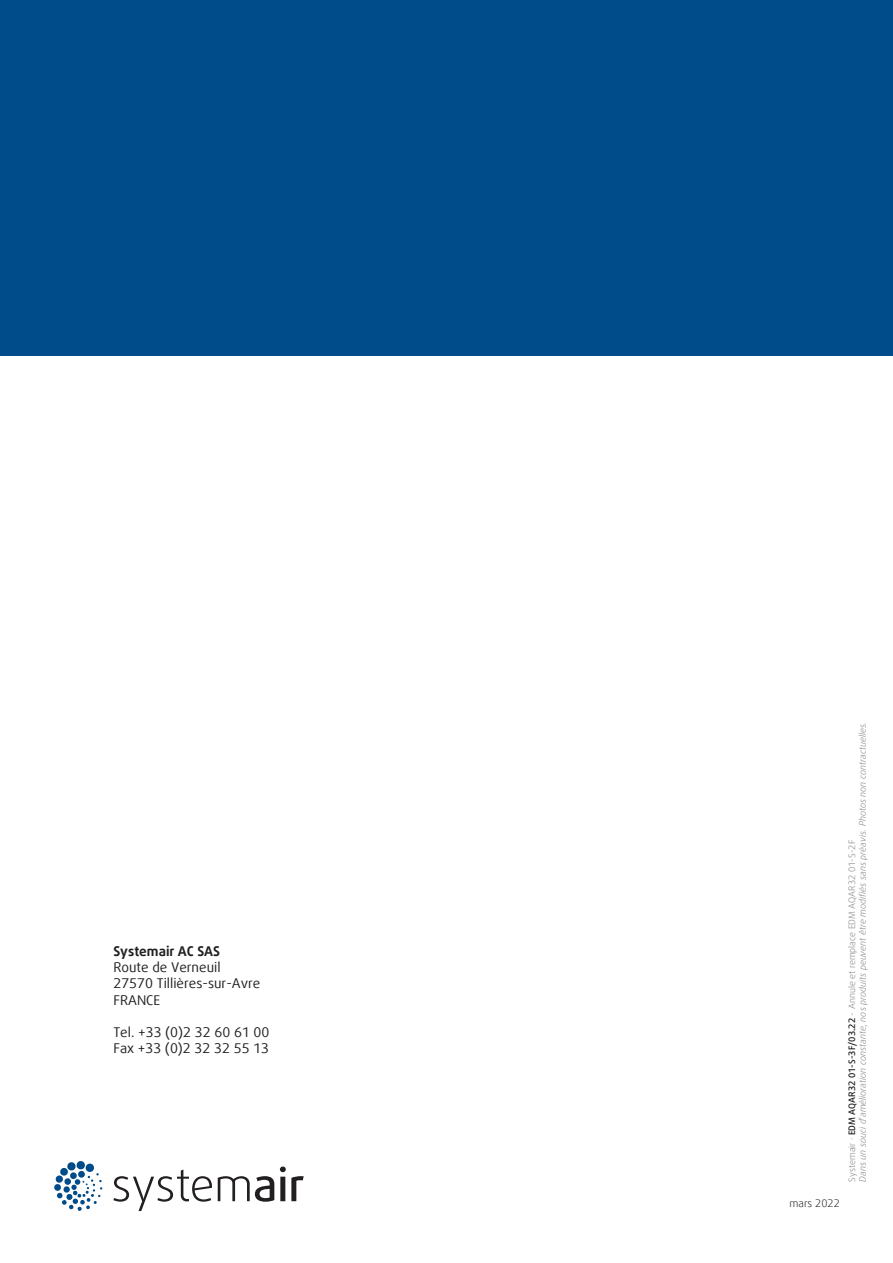
<style>
.page{position:relative;width:893px;height:1263px;background:#fff}
.page>*{position:absolute;margin:0;border:0;box-sizing:border-box;transform-origin:0 0}
.COUV_ADRESSE{font:13.5px "Daxline Offc Pro";color:#231f20}
.COUV_ADRESSE-2{font:700 13.5px "Daxline Offc Pro";color:#231f20}
.DATE{font:300 10.5px "Daxline Offc Pro";color:#231f20}
.AVERTISSEMENT{font:italic 300 9px "Daxline Offc Pro";color:#808285}
.REFERENCE_DOCUMENT{font:300 9px "Daxline Offc Pro";color:#808285}
.s1{font-weight:500;color:#231f20}
</style>
<div class="page">
<div style="left:0;top:0;width:893px;height:355px;background:#004b89"></div>
<svg style="left:113px;top:1166px;width:191px;height:45px"></svg>
<svg style="left:54px;top:1161px;width:49px;height:50px"></svg>
<p class="COUV_ADRESSE-2" style="left:113px;top:942px;width:108px">Systemair AC SAS</p>
<p class="COUV_ADRESSE" style="left:113px;top:958px;width:109px">Route de Verneuil</p>
<p class="COUV_ADRESSE" style="left:113px;top:975px;width:149px">27570 Tillières-sur-Avre</p>
<p class="COUV_ADRESSE" style="left:113px;top:991px;width:48px">FRANCE</p>
<p class="COUV_ADRESSE" style="left:113px;top:1023px;width:158px">Tel. +33 (0)2 32 60 61 00</p>
<p class="COUV_ADRESSE" style="left:113px;top:1039px;width:157px">Fax +33 (0)2 32 32 55 13</p>
<p class="DATE" style="left:789px;top:1197px;width:52px">mars 2022</p>
<p class="AVERTISSEMENT" style="left:857px;top:1181px;width:461px;rotate:-90deg">Dans un souci d’amélioration constante, nos produits peuvent être modifiés sans préavis. Photos non contractuelles.</p>
<p class="REFERENCE_DOCUMENT" style="left:846px;top:1181px;width:343px;rotate:-90deg">Systemair · <span class="s1">EDM AQAR32 01-S-3F/03.22</span> - Annule et remplace EDM AQAR32 01-S-2F</p>
</div>
